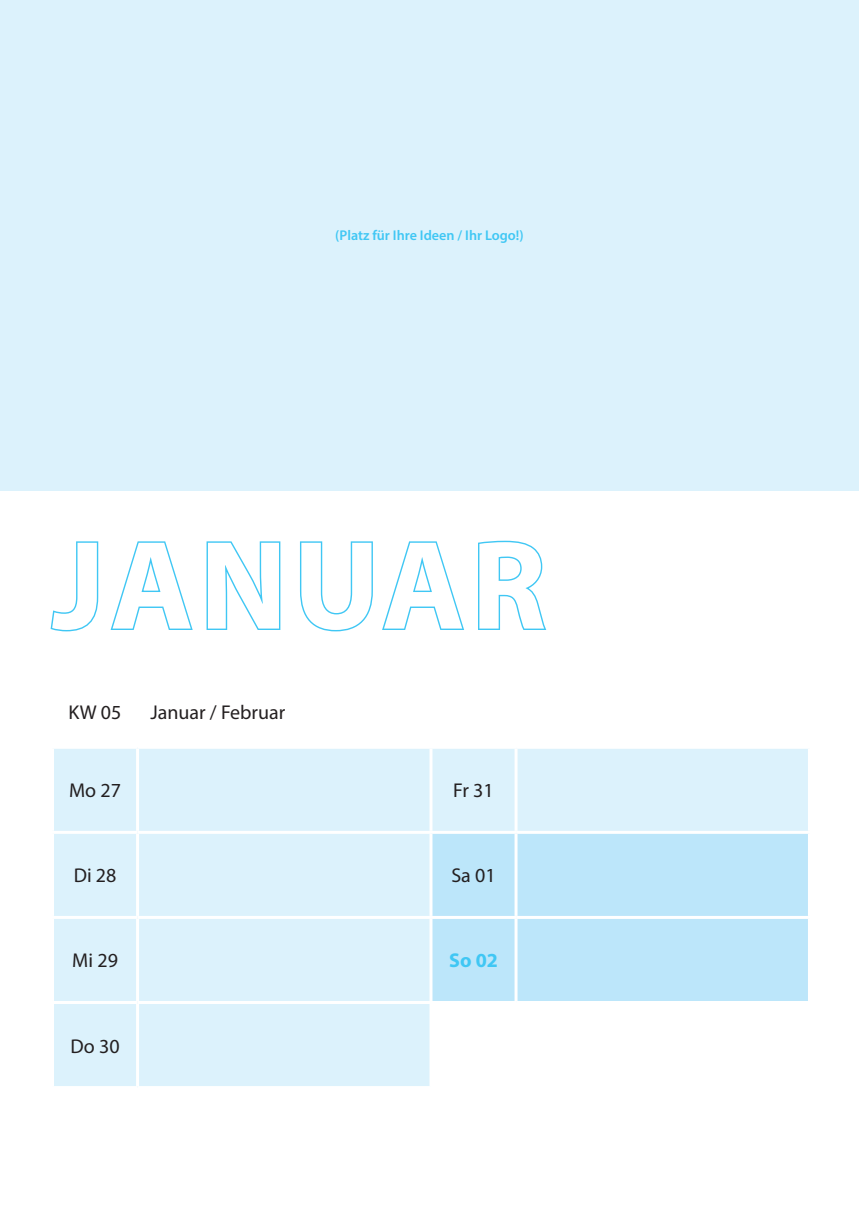
<style>
.page{position:relative;width:859px;height:1208px;background:#fff}
.page>*{position:absolute;margin:0;border:0;box-sizing:border-box;transform-origin:0 0}
.t1{font:700 127.3px "Myriad Pro";letter-spacing:.045em;color:#fff}
.t2{font:20px "Myriad Pro";color:#231f20}
.t3{font:700 20px "Myriad Pro";color:#40c7f4}
.t4{font:600 14.1px "Myriad Pro";color:#40c7f4}
</style>
<div class="page">
<svg style="left:54px;top:749px;width:754px;height:337px;fill:#dcf2fc"></svg>
<div style="left:432px;top:834px;width:376px;height:167px;background:#bce6fa"></div>
<hr style="left:136px;top:749px;width:3px;height:82px;background:#fff">
<hr style="left:429px;top:749px;width:3px;height:82px;background:#fff">
<hr style="left:514px;top:749px;width:3px;height:82px;background:#fff">
<hr style="left:51px;top:831px;width:87px;height:3px;background:#fff">
<hr style="left:138px;top:831px;width:293px;height:3px;background:#fff">
<hr style="left:136px;top:834px;width:3px;height:82px;background:#fff">
<hr style="left:431px;top:831px;width:85px;height:3px;background:#fff">
<hr style="left:429px;top:834px;width:3px;height:82px;background:#fff">
<hr style="left:516px;top:831px;width:295px;height:3px;background:#fff">
<hr style="left:514px;top:834px;width:3px;height:82px;background:#fff">
<hr style="left:51px;top:916px;width:87px;height:3px;background:#fff">
<hr style="left:138px;top:916px;width:293px;height:3px;background:#fff">
<hr style="left:136px;top:919px;width:3px;height:82px;background:#fff">
<hr style="left:431px;top:916px;width:85px;height:3px;background:#fff">
<hr style="left:429px;top:919px;width:3px;height:82px;background:#fff">
<hr style="left:516px;top:916px;width:295px;height:3px;background:#fff">
<hr style="left:514px;top:919px;width:3px;height:82px;background:#fff">
<hr style="left:51px;top:1001px;width:87px;height:3px;background:#fff">
<hr style="left:138px;top:1001px;width:293px;height:3px;background:#fff">
<hr style="left:136px;top:1004px;width:3px;height:82px;background:#fff">
<hr style="left:431px;top:1001px;width:85px;height:3px;background:#fff">
<hr style="left:429px;top:1004px;width:3px;height:82px;background:#fff">
<hr style="left:516px;top:1001px;width:295px;height:3px;background:#fff">
<hr style="left:514px;top:1004px;width:3px;height:82px;background:#fff">
<div style="left:0;top:0;width:859px;height:490px;background:#dcf2fc"></div>
<svg style="left:50px;top:541px;width:49px;height:91px"></svg>
<svg style="left:110px;top:541px;width:83px;height:89px"></svg>
<svg style="left:206px;top:541px;width:75px;height:89px"></svg>
<svg style="left:300px;top:541px;width:73px;height:91px"></svg>
<svg style="left:382px;top:541px;width:82px;height:89px"></svg>
<svg style="left:478px;top:540px;width:69px;height:90px"></svg>
<p class="t4" style="left:335px;top:227px;width:190px">(Platz für Ihre Ideen / Ihr Logo!)</p>
<h1 class="t1" style="left:52px;top:502px;width:496px">JANUAR</h1>
<p class="t2" style="left:69px;top:700px;width:54px">KW 05</p>
<p class="t2" style="left:150px;top:700px;width:136px">Januar / Februar</p>
<p class="t2" style="left:69px;top:778px;width:53px">Mo 27</p>
<p class="t2" style="left:453px;top:778px;width:42px">Fr 31</p>
<p class="t2" style="left:74px;top:863px;width:44px">Di 28</p>
<p class="t2" style="left:451px;top:863px;width:46px">Sa 01</p>
<p class="t2" style="left:72px;top:948px;width:47px">Mi 29</p>
<p class="t3" style="left:449px;top:947px;width:50px">So 02</p>
<p class="t2" style="left:70px;top:1033px;width:51px">Do 30</p>
</div>
